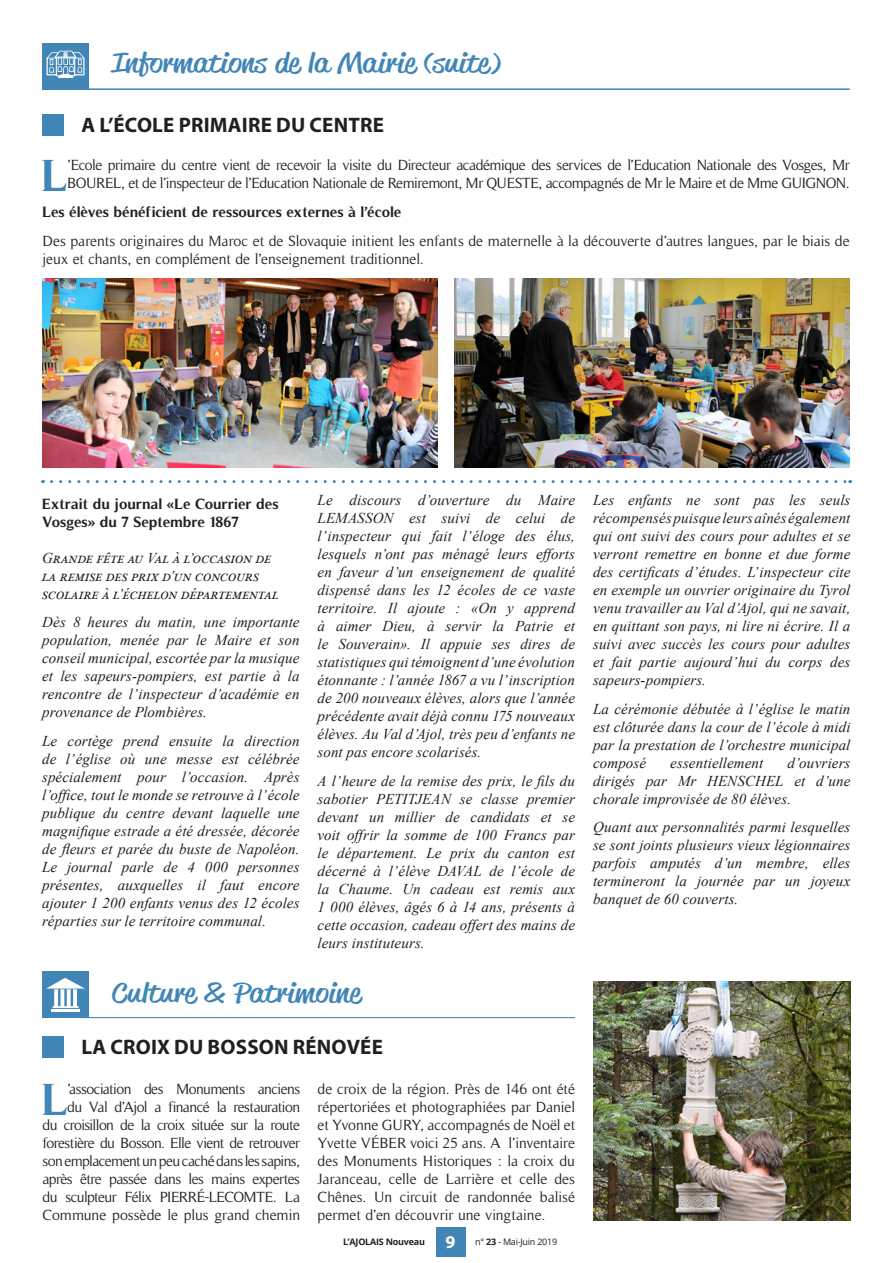
<style>
.page{position:relative;width:893px;height:1263px;background:#fff}
.page>*{position:absolute;margin:0;border:0;box-sizing:border-box;transform-origin:0 0}
.Texte_article_avec_l{font:700 45.45px "Timeless";color:#4186b7}
.Titres_rubriques{font:27px "Reklame Script";color:#4186b7;scale:1.5 1}
.t1{font:700 21px "Myriad Pro";letter-spacing:.01em;color:#231f20}
.Texte_article_sans_l{font:italic 15px/18px "Times New Roman";letter-spacing:.01em;color:#231f20;text-align:justify}
.Texte_article_avec_l-2{font:15px/18px "Timeless";letter-spacing:-.035em;color:#231f20}
.Texte_article_sans_l-2{font:15px/18px "Timeless";letter-spacing:-.005em;color:#231f20}
.Texte_article_sans_l-3{font:700 15px/18px "Timeless";color:#231f20}
.Texte_article_sans_l-4{font:italic 15px/18px "Times New Roman";letter-spacing:.065em;color:#231f20}
.t2{font:700 9px "Open Sans";letter-spacing:-.025em;color:#231f20}
.s1{font-family:"Myriad Pro";font-size:18px;color:#fff}
.s2{font-weight:400}
</style>
<div class="page">
<div style="left:436px;top:1227px;width:29px;height:29px;background:#4186b7"></div>
<div style="left:42px;top:115px;width:22px;height:21px;background:#4186b7"></div>
<div style="left:42px;top:43px;width:47px;height:47px;background:#4186b7"></div>
<svg style="left:47px;top:51px;width:37px;height:27px"></svg>
<hr style="left:78px;top:88px;width:772px;height:2px;background:#4186b7">
<img style="left:42px;top:279px;width:396px;height:188px">
<img style="left:455px;top:279px;width:395px;height:188px">
<svg style="left:51px;top:480px;width:800px;height:3px"></svg>
<div style="left:43px;top:1036px;width:21px;height:22px;background:#4186b7"></div>
<hr style="left:80px;top:1017px;width:495px;height:1px;background:#4186b7">
<div style="left:42px;top:972px;width:47px;height:46px;background:#4186b7"></div>
<svg style="left:46px;top:978px;width:39px;height:30px"></svg>
<hr style="left:51px;top:1009px;width:29px;height:3px;background:#fff">
<img style="left:593px;top:981px;width:257px;height:239px">
<p class="Titres_rubriques" style="left:112px;top:44px;width:261px">Informations de la Mairie (suite)</p>
<p class="t1" style="left:81px;top:111px;width:304px">A L’ÉCOLE PRIMAIRE DU CENTRE</p>
<p class="Texte_article_avec_l" style="left:42px;top:149px;width:28px">L</p>
<p class="Texte_article_avec_l-2" style="left:67px;top:156px;width:784px">’Ecole primaire du centre vient de recevoir la visite du Directeur académique des services de l’Education Nationale des Vosges, Mr<br>BOUREL, et de l’inspecteur de l’Education Nationale de Remiremont, Mr QUESTE, accompagnés de Mr le Maire et de Mme GUIGNON.</p>
<p class="Texte_article_sans_l-3" style="left:42px;top:203px;width:361px">Les élèves bénéficient de ressources externes à l’école</p>
<p class="Texte_article_sans_l-2" style="left:42px;top:232px;width:809px">Des parents originaires du Maroc et de Slovaquie initient les enfants de maternelle à la découverte d’autres langues, par le biais de jeux et chants, en complément de l’enseignement traditionnel.</p>
<p class="Texte_article_sans_l-3" style="left:42px;top:494px;width:238px">Extrait du journal «Le Courrier des<br>Vosges» du 7 Septembre 1867</p>
<p class="Texte_article_sans_l-4" style="left:42px;top:548px;width:236px">Grande fête au Val à l’occasion de la remise des prix d’un concours scolaire à l’échelon départemental</p>
<p class="Texte_article_sans_l" style="left:42px;top:613px;width:259px">Dès 8 heures du matin, une importante population, menée par le Maire et son conseil municipal, escortée par la musique et les sapeurs-pompiers, est partie à la rencontre de l’inspecteur d’académie en provenance de Plombières.</p>
<p class="Texte_article_sans_l" style="left:42px;top:732px;width:259px">Le cortège prend ensuite la direction de l’église où une messe est célébrée spécialement pour l’occasion. Après l’office, tout le monde se retrouve à l’école publique du centre devant laquelle une magnifique estrade a été dressée, décorée de fleurs et parée du buste de Napoléon.<br>Le journal parle de 4 000 personnes présentes, auxquelles il faut encore ajouter 1 200 enfants venus des 12 écoles réparties sur le territoire communal.</p>
<p class="Texte_article_sans_l" style="left:318px;top:490px;width:259px">Le discours d’ouverture du Maire LEMASSON est suivi de celui de l’inspecteur qui fait l’éloge des élus, lesquels n’ont pas ménagé leurs efforts en faveur d’un enseignement de qualité dispensé dans les 12 écoles de ce vaste territoire. Il ajoute : «On y apprend à aimer Dieu, à servir la Patrie et le Souverain». Il appuie ses dires de statistiques qui témoignent d’une évolution étonnante : l’année 1867 a vu l’inscription de 200 nouveaux élèves, alors que l’année précédente avait déjà connu 175 nouveaux élèves. Au Val d’Ajol, très peu d’enfants ne sont pas encore scolarisés.</p>
<p class="Texte_article_sans_l" style="left:318px;top:771px;width:259px">A l’heure de la remise des prix, le fils du sabotier PETITJEAN se classe premier devant un millier de candidats et se voit offrir la somme de 100 Francs par le département. Le prix du canton est décerné à l’élève DAVAL de l’école de la Chaume. Un cadeau est remis aux 1 000 élèves, âgés 6 à 14 ans, présents à cette occasion, cadeau offert des mains de leurs instituteurs.</p>
<p class="Titres_rubriques" style="left:112px;top:974px;width:167px">Culture &amp; Patrimoine</p>
<p class="t1" style="left:81px;top:1033px;width:303px">LA CROIX DU BOSSON RÉNOVÉE</p>
<p class="Texte_article_avec_l-2" style="left:43px;top:1080px;width:259px;text-align:right">’association des Monuments anciens<br>du Val d’Ajol a financé la restauration<br>du croisillon de la croix située sur la route forestière du Bosson. Elle vient de retrouver son emplacement un peu caché dans les sapins, après être passée dans les mains expertes du sculpteur Félix PIERRÉ-LECOMTE. La Commune possède le plus grand chemin</p>
<p class="Texte_article_avec_l" style="left:42px;top:1073px;width:28px">L</p>
<p class="Texte_article_avec_l-2" style="left:318px;top:1080px;width:259px;text-align:justify">de croix de la région. Près de 146 ont été répertoriées et photographiées par Daniel et Yvonne GURY, accompagnés de Noël et Yvette VÉBER voici 25 ans. A l’inventaire des Monuments Historiques : la croix du Jaranceau, celle de Larrière et celle des Chênes. Un circuit de randonnée balisé permet d’en découvrir une vingtaine.</p>
<p class="t2" style="left:343px;top:1235px;width:216px">L’AJOLAIS Nouveau <span class="s1">9</span> <span class="s2">n°</span> 23 <span class="s2">- Mai-Juin 2019</span></p>
<p class="Texte_article_sans_l" style="left:593px;top:490px;width:259px">Les enfants ne sont pas les seuls récompensés puisque leurs aînés également qui ont suivi des cours pour adultes et se verront remettre en bonne et due forme des certificats d’études. L’inspecteur cite en exemple un ouvrier originaire du Tyrol venu travailler au Val d’Ajol, qui ne savait, en quittant son pays, ni lire ni écrire. Il a suivi avec succès les cours pour adultes et fait partie aujourd’hui du corps des sapeurs-pompiers.</p>
<p class="Texte_article_sans_l" style="left:593px;top:699px;width:259px">La cérémonie débutée à l’église le matin est clôturée dans la cour de l’école à midi par la prestation de l’orchestre municipal composé</p>
<p class="Texte_article_sans_l" style="left:593px;top:753px;width:259px;text-indent:194px">d’ouvriers dirigés par Mr HENSCHEL et d’une chorale improvisée de 80 élèves.</p>
<p class="Texte_article_sans_l" style="left:593px;top:818px;width:259px">Quant aux personnalités parmi lesquelles se sont joints plusieurs vieux légionnaires parfois amputés d’un membre, elles termineront la journée par un joyeux banquet de 60 couverts.</p>
<p class="Texte_article_sans_l" style="left:670px;top:753px;width:95px">essentiellement</p>
</div>
